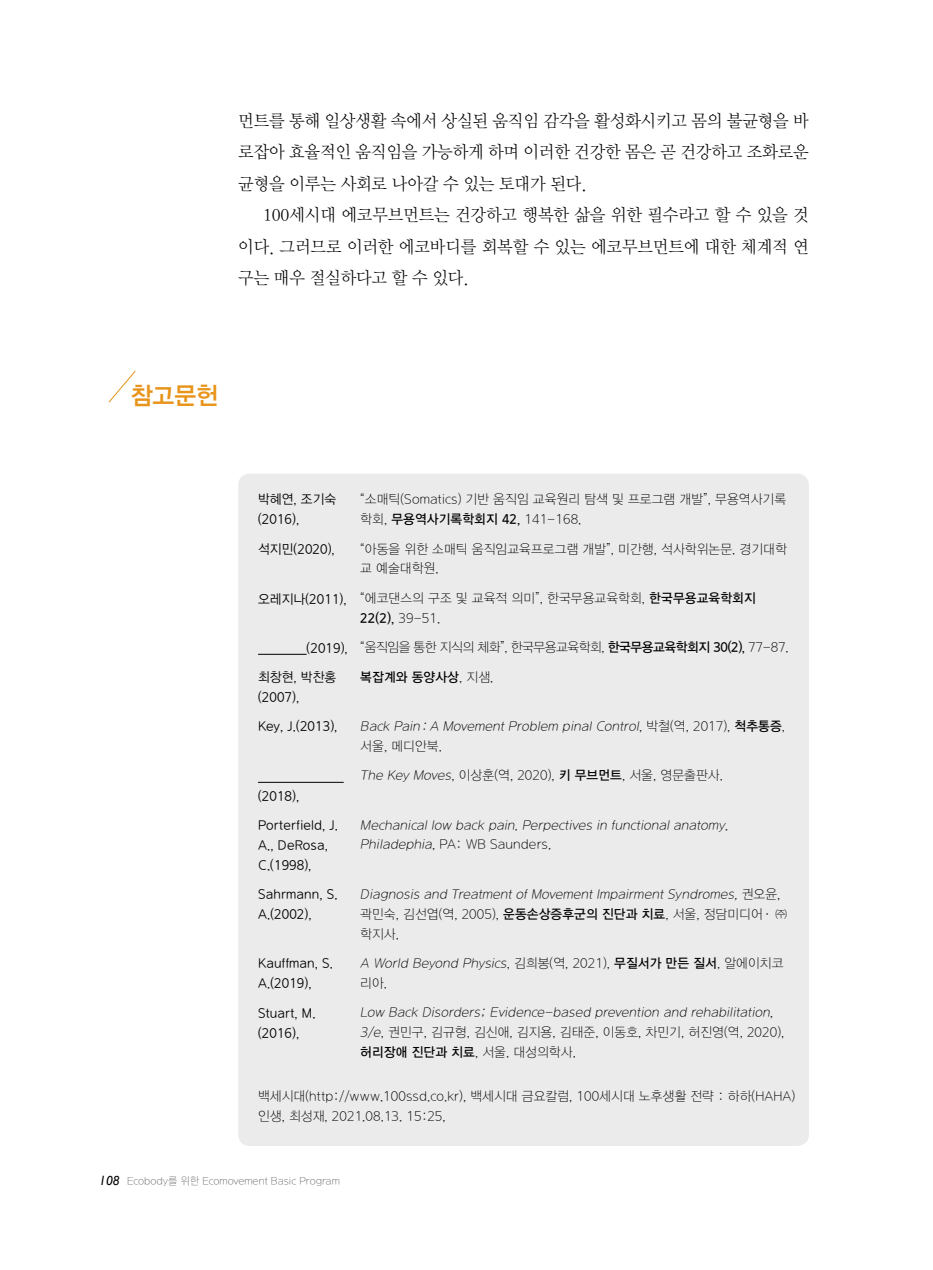
<style>
.page{position:relative;width:933px;height:1270px;background:#fff}
.page>*{position:absolute;margin:0;border:0;box-sizing:border-box;transform-origin:0 0}
.t1{font:24.5px "DX Ngo Std 40";color:#e8941a;scale:.95 1}
.t2{font:17.5px/31.5px "DX Nmu Std 20";letter-spacing:-.01em;color:#000;text-align:justify;scale:.95 1}
.t3{font:italic 13.12px/19.9px "DX Ngo Std 10";color:#000;scale:.95 1}
.t4{font:13.12px/19.9px "DX Ngo Std 10";letter-spacing:.01em;color:#000;scale:.95 1}
.t5{font:13.12px/19.9px "DX Ngo Std 20";letter-spacing:.01em;color:#000;scale:.95 1}
.t6{font:13.12px "DX Ngo Std 30";letter-spacing:.01em;color:#000;scale:.95 1}
.t7{font:13.12px "DX Ngo Std 10";letter-spacing:-.03em;color:#000;scale:.95 1}
.t8{font:10.5px "DX Ngo Std 10";color:#6d6e71;scale:.95 1}
.s1{font-family:"DX Ngo Std 10"}
.s2{font-family:"DX Ngo Std 30"}
.s3{font-style:normal}
.s4{font-family:"DX Ngo Std 30";font-style:normal}
.s5{font-style:italic}
.s6{font-family:"Gill Sans";font-style:italic;font-size:13.12px;color:#000}
</style>
<div class="page">
<div style="left:238px;top:474px;width:571px;height:672px;background:#ebebec;border-radius:11px"></div>
<svg style="left:108px;top:371px;width:28px;height:32px"></svg>
<hr style="left:258px;top:654px;width:49px;height:1px;background:#000">
<hr style="left:258px;top:782px;width:86px;height:1px;background:#000">
<h2 class="t2" style="left:238px;top:105px;width:602px">먼트를 통해 일상생활 속에서 상실된 움직임 감각을 활성화시키고 몸의 불균형을 바 로잡아 효율적인 움직임을 가능하게 하며 이러한 건강한 몸은 곧 건강하고 조화로운 균형을 이루는 사회로 나아갈 수 있는 토대가 된다.</h2>
<h2 class="t2" style="left:238px;top:200px;width:602px;text-indent:25px">100세시대 에코무브먼트는 건강하고 행복한 삶을 위한 필수라고 할 수 있을 것 이다. 그러므로 이러한 에코바디를 회복할 수 있는 에코무브먼트에 대한 체계적 연 구는 매우 절실하다고 할 수 있다.</h2>
<h1 class="t1" style="left:131px;top:383px;width:94px">참고문헌</h1>
<p class="t4" style="left:360px;top:490px;width:450px">“소매틱(Somatics) 기반 움직임 교육원리 탐색 및 프로그램 개발”, 무용역사기록</p>
<p class="t6" style="left:360px;top:512px;width:234px"><span class="s1">학회,</span> 무용역사기록학회지 42, <span class="s1">141-168.</span></p>
<p class="t4" style="left:360px;top:539px;width:450px">“아동을 위한 소매틱 움직임교육프로그램 개발”, 미간행, 석사학위논문. 경기대학 교 예술대학원.</p>
<p class="t4" style="left:360px;top:589px;width:418px">“에코댄스의 구조 및 교육적 의미”, 한국무용교육학회, <span class="s2">한국무용교육학회지</span></p>
<p class="t6" style="left:360px;top:611px;width:86px">22(2), <span class="s1">39-51.</span></p>
<p class="t7" style="left:360px;top:641px;width:452px">“움직임을 통한 지식의 체화”, 한국무용교육학회, <span class="s2">한국무용교육학회지 30(2),</span> 77-87.</p>
<p class="t6" style="left:360px;top:670px;width:141px">복잡계와 동양사상<span class="s1">, 지샘.</span></p>
<p class="t3" style="left:360px;top:717px;width:449px">Back Pain: A Movement Problem pinal Control<span class="s3">, 박 철 ( 역 , 2 0 1 7 ) ,</span> <span class="s4">척 추통증</span> <span class="s3">, 서울, 메디안북.</span></p>
<p class="t4" style="left:360px;top:766px;width:383px"><span class="s5">The Key Moves</span>, 이상훈(역, 2020), <span class="s2">키 무브먼트</span>, 서울, 영문출판사.</p>
<p class="t3" style="left:360px;top:815px;width:391px">Mechanical low back pain. Perpectives in functional anatomy.<br>Philadephia<span class="s3">, PA: WB Saunders.</span></p>
<p class="t3" style="left:360px;top:884px;width:451px">Diagnosis and Treatment of Movement Impairment Syndromes, <span class="s3">권 오 윤 , 곽민숙, 김선엽(역, 2005),</span> <span class="s4">운동손상증후군의 진단과 치료</span><span class="s3">, 서울, 정담미디어· ㈜학지사.</span></p>
<p class="t4" style="left:360px;top:954px;width:447px"><span class="s5">A World Beyond Physics</span>, 김희봉(역, 2021), <span class="s2">무질서가 만든 질서</span>, 알에이치코 리아.</p>
<p class="t3" style="left:360px;top:1003px;width:448px">Low Back Disorders; Evidence-based prevention and rehabilitation,<br>3/e<span class="s3">, 권민구, 김규형, 김신애, 김지용, 김태준, 이동호, 차민기, 허진영(역, 2020), </span><span class="s4">허리장애 진단과 치료</span><span class="s3">, 서울. 대성의학사.</span></p>
<p class="t4" style="left:258px;top:1087px;width:567px">백세시대(http://www.100ssd.co.kr), 백세시대 금요칼럼, 100세시대 노후생활 전략 : 하하(HAHA) 인생, 최성재, 2021.08.13. 15:25,</p>
<p class="t5" style="left:258px;top:490px;width:84px">박혜연, 조기숙 (2016),</p>
<p class="t5" style="left:258px;top:539px;width:82px">석지민(2020),</p>
<p class="t5" style="left:258px;top:590px;width:95px">오레지나(2011),</p>
<p class="t5" style="left:307px;top:638px;width:45px">(2019),</p>
<p class="t5" style="left:258px;top:668px;width:84px">최창현, 박찬홍 (2007),</p>
<p class="t5" style="left:258px;top:717px;width:85px">Key, J.(2013),</p>
<p class="t5" style="left:258px;top:786px;width:45px">(2018),</p>
<p class="t5" style="left:258px;top:816px;width:86px">Porterfield, J.<br>A., DeRosa,<br>C.(1998),</p>
<p class="t5" style="left:258px;top:885px;width:85px">Sahrmann, S.<br>A.(2002),</p>
<p class="t5" style="left:258px;top:954px;width:80px">Kauffman, S.<br>A.(2019),</p>
<p class="t5" style="left:258px;top:1004px;width:62px">Stuart, M. (2016),</p>
<p class="t8" style="left:99px;top:1175px;width:255px"><span class="s6">108</span> Ecobody를 위한 Ecomovement Basic Program</p>
</div>
